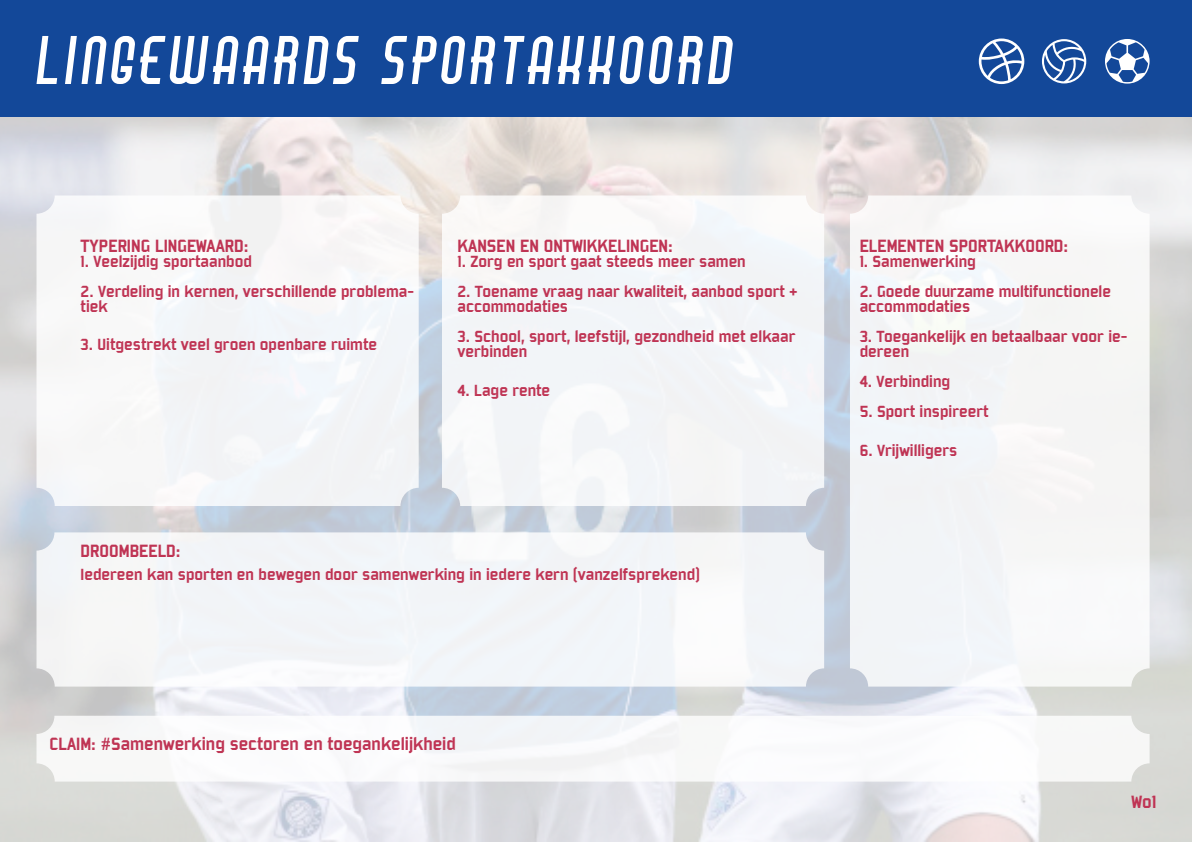
<style>
.page{position:relative;width:1192px;height:842px;background:#fff}
.page>*{position:absolute;margin:0;border:0;box-sizing:border-box;transform-origin:0 0}
.t1{font:59.95px "Air Americana";letter-spacing:.075em;color:#fff}
.t2{font:19.25px "Bombardier";color:#bf3454}
.t3{font:17.5px/15px "Bombardier";color:#bf3454}
</style>
<div class="page">
<img style="left:0;top:117px;width:1192px;height:724px">
<div style="left:442px;top:195px;width:382px;height:311px;background:#f2f5f8;border-radius:18px"></div>
<div style="left:0;top:0;width:1192px;height:117px;background:#134899"></div>
<div style="left:37px;top:195px;width:382px;height:311px;background:#f5f6f8;border-radius:18px"></div>
<div style="left:37px;top:532px;width:787px;height:155px;background:#f2f5f8;border-radius:18px"></div>
<div style="left:37px;top:716px;width:1113px;height:65px;background:#fff;border-radius:18px"></div>
<div style="left:850px;top:195px;width:300px;height:492px;background:#f5f5f6;border-radius:18px"></div>
<svg style="left:979px;top:39px;width:45px;height:45px"></svg>
<svg style="left:1105px;top:39px;width:45px;height:45px"></svg>
<svg style="left:1042px;top:39px;width:44px;height:44px"></svg>
<p class="t1" style="left:37px;top:30px;width:698px">LINGEWAARDS SPORTAKKOORD</p>
<p class="t2" style="left:81px;top:236px;width:169px">TYPERING LINGEWAARD:</p>
<p class="t3" style="left:81px;top:254px;width:173px">1. Veelzijdig sportaanbod</p>
<p class="t3" style="left:81px;top:284px;width:335px">2. Verdeling in kernen, verschillende problema&shy;tiek</p>
<p class="t3" style="left:81px;top:337px;width:298px">3. Uitgestrekt veel groen openbare ruimte</p>
<p class="t2" style="left:458px;top:236px;width:217px">KANSEN EN ONTWIKKELINGEN:</p>
<p class="t3" style="left:458px;top:254px;width:290px">1. Zorg en sport gaat steeds meer samen</p>
<p class="t3" style="left:458px;top:284px;width:342px">2. Toename vraag naar kwaliteit, aanbod sport + accommodaties</p>
<p class="t3" style="left:458px;top:329px;width:339px">3. School, sport, leefstijl, gezondheid met elkaar verbinden</p>
<p class="t3" style="left:458px;top:382px;width:94px">4. Lage rente</p>
<p class="t2" style="left:81px;top:540px;width:102px">DROOMBEELD:</p>
<p class="t3" style="left:81px;top:566px;width:621px">Iedereen kan sporten en bewegen door samenwerking in iedere kern (vanzelfsprekend)</p>
<p class="t2" style="left:50px;top:734px;width:408px">CLAIM: #Samenwerking sectoren en toegankelijkheid</p>
<p class="t2" style="left:860px;top:236px;width:210px">ELEMENTEN SPORTAKKOORD:</p>
<p class="t3" style="left:860px;top:254px;width:118px">1. Samenwerking</p>
<p class="t3" style="left:860px;top:284px;width:253px">2. Goede duurzame multifunctionele accommodaties</p>
<p class="t3" style="left:860px;top:329px;width:269px">3. Toegankelijk en betaalbaar voor ie&shy;dereen</p>
<p class="t3" style="left:860px;top:374px;width:92px">4. Verbinding</p>
<p class="t3" style="left:860px;top:404px;width:130px">5. Sport inspireert</p>
<p class="t3" style="left:860px;top:442px;width:99px">6. Vrijwilligers</p>
<p class="t2" style="left:1132px;top:792px;width:26px">Wo1</p>
</div>
